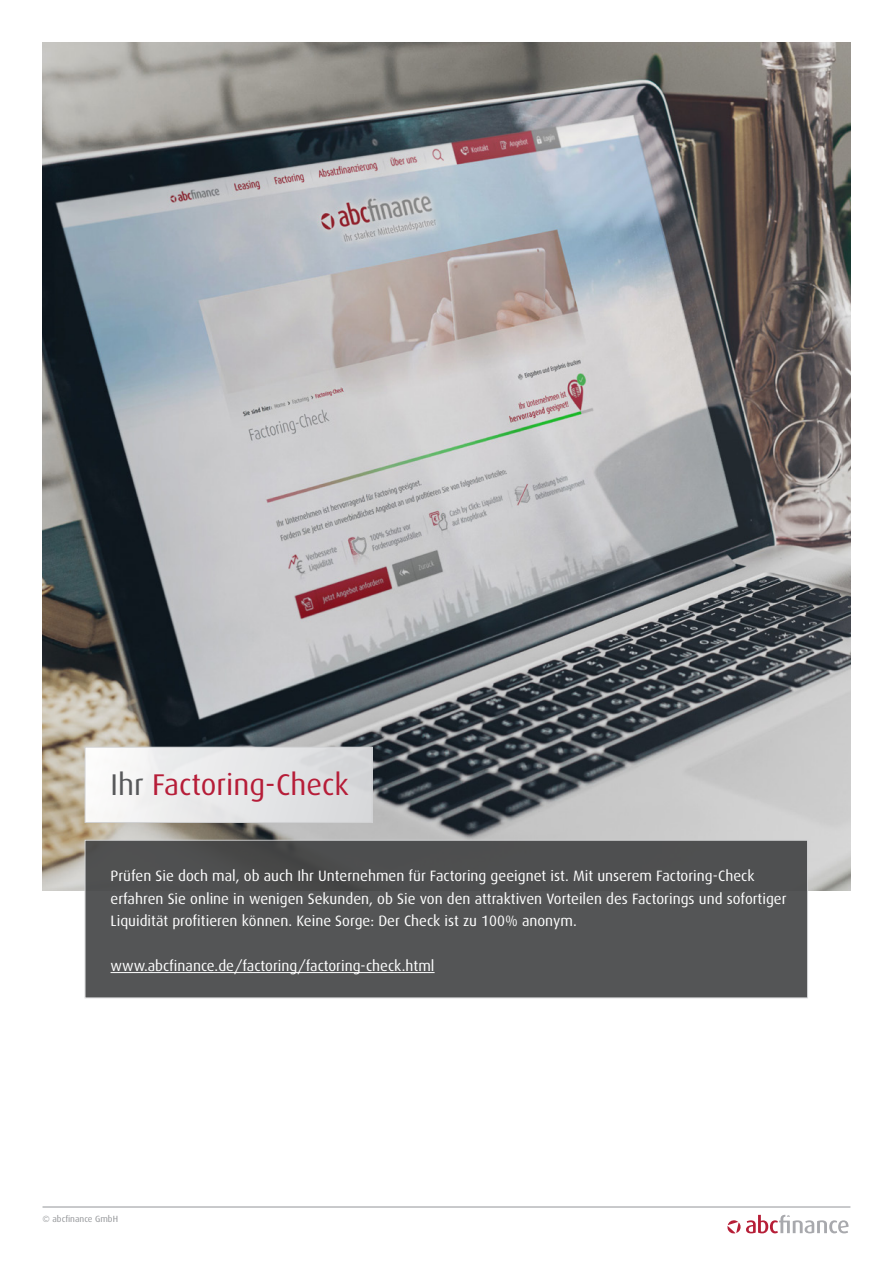
<style>
.page{position:relative;width:893px;height:1263px;background:#fff}
.page>*{position:absolute;margin:0;border:0;box-sizing:border-box;transform-origin:0 0}
.t1{font:30px "Dax";color:#b61d38}
.t2{font:15px/22.5px "Dax";color:#fff}
.t3{font:9px "Dax";color:#939598}
.s1{color:#57585a}
</style>
<div class="page">
<svg style="left:727px;top:1214px;width:122px;height:20px"></svg>
<hr style="left:43px;top:1206px;width:807px;height:1px;background:#939598">
<img style="left:43px;top:43px;width:807px;height:847px">
<div style="left:85px;top:747px;width:287px;height:75px;background:linear-gradient(to right,#fbfafa,#d5d7d9)"></div>
<div style="left:85px;top:747px;width:287px;height:76px;border:1px solid #d1d2d4"></div>
<div style="left:85px;top:840px;width:723px;height:158px;background:#545556;border:1px solid #d1d2d4"></div>
<hr style="left:111px;top:972px;width:324px;height:1px;background:#fff">
<h1 class="t1" style="left:111px;top:768px;width:240px"><span class="s1">Ihr</span> Factoring-Check</h1>
<p class="t2" style="left:111px;top:865px;width:678px">Prüfen Sie doch mal, ob auch Ihr Unternehmen für Factoring geeignet ist. Mit unserem Factoring-Check erfahren Sie online in wenigen Sekunden, ob Sie von den attraktiven Vorteilen des Factorings und sofortiger<br>Liquidität profitieren können. Keine Sorge: Der Check ist zu 100% anonym.</p>
<p class="t2" style="left:111px;top:955px;width:325px">www.abcfinance.de/factoring/factoring-check.html</p>
<p class="t3" style="left:43px;top:1214px;width:77px">© abcfinance GmbH</p>
</div>
